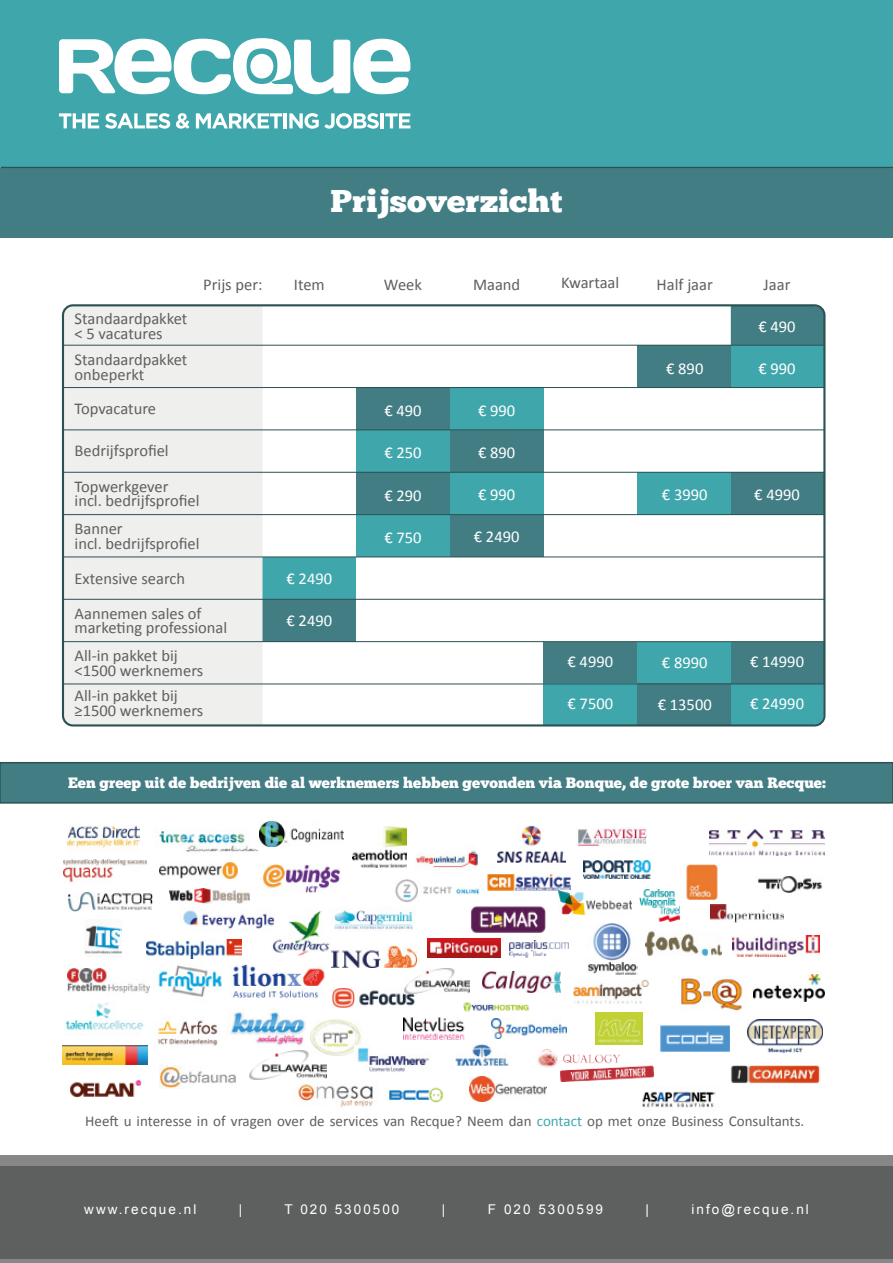
<style>
.page{position:relative;width:893px;height:1263px;background:#fff}
.page>*{position:absolute;margin:0;border:0;box-sizing:border-box;transform-origin:0 0}
.t1{font:31.5px "Chunk Five";color:#fff;scale:1.08 1}
.t2{font:16.5px/14.7px "Calibri";color:#606060}
.t3{font:16.5px "Calibri";color:#fff}
.t4{font:16.5px "Calibri";color:#5e5f5f}
.t5{font:15px "Calibri";color:#5e5f5f}
.t6{font:15px "Chunk Five";color:#fff}
.t7{font:13.5px "Arial";letter-spacing:.15em;color:#fff}
.s1{color:#3fa7ac}
</style>
<div class="page">
<div style="left:0;top:0;width:893px;height:169px;background:#3fa7ac"></div>
<div style="left:0;top:168px;width:893px;height:70px;background:#427d84"></div>
<div style="left:0;top:1160px;width:893px;height:103px;background:#5e5f5f"></div>
<div style="left:0;top:1155px;width:893px;height:11px;background:#878787"></div>
<hr style="left:1px;top:167px;width:892px;height:1px;background:#2a5253">
<hr style="left:0;top:1260px;width:893px;height:3px;background:#878787">
<svg style="left:59px;top:38px;width:351px;height:56px"></svg>
<svg style="left:59px;top:113px;width:40px;height:15px"></svg>
<svg style="left:105px;top:113px;width:65px;height:16px"></svg>
<svg style="left:176px;top:113px;width:14px;height:16px"></svg>
<svg style="left:196px;top:113px;width:86px;height:15px"></svg>
<hr style="left:284px;top:113px;width:3px;height:15px;background:#fff">
<svg style="left:289px;top:113px;width:90px;height:16px"></svg>
<hr style="left:380px;top:113px;width:4px;height:15px;background:#fff">
<svg style="left:385px;top:113px;width:25px;height:15px"></svg>
<div style="left:0;top:763px;width:893px;height:40px;background:#427d84"></div>
<div style="left:0;top:762px;width:893px;height:42px;border:2px solid #2a5253"></div>
<svg style="left:230px;top:305px;width:592px;height:422px"></svg>
<div style="left:731px;top:307px;width:93px;height:38px;background:#427d84"></div>
<div style="left:718px;top:345px;width:105px;height:43px;background:#3fa7ac"></div>
<div style="left:637px;top:345px;width:94px;height:43px;background:#427d84"></div>
<div style="left:721px;top:472px;width:102px;height:43px;background:#427d84"></div>
<div style="left:633px;top:642px;width:98px;height:42px;background:#3fa7ac"></div>
<div style="left:731px;top:685px;width:93px;height:40px;background:#3fa7ac"></div>
<div style="left:731px;top:642px;width:93px;height:42px;background:#427d84"></div>
<div style="left:543px;top:642px;width:94px;height:42px;background:#427d84"></div>
<div style="left:543px;top:683px;width:101px;height:42px;background:#3fa7ac"></div>
<div style="left:637px;top:684px;width:94px;height:41px;background:#427d84"></div>
<div style="left:262px;top:557px;width:94px;height:43px;background:#3fa7ac"></div>
<div style="left:444px;top:515px;width:99px;height:42px;background:#427d84"></div>
<div style="left:356px;top:472px;width:104px;height:43px;background:#427d84"></div>
<div style="left:444px;top:388px;width:99px;height:49px;background:#3fa7ac"></div>
<div style="left:356px;top:387px;width:94px;height:50px;background:#427d84"></div>
<div style="left:450px;top:472px;width:93px;height:43px;background:#3fa7ac"></div>
<div style="left:637px;top:472px;width:94px;height:43px;background:#3fa7ac"></div>
<div style="left:262px;top:599px;width:94px;height:43px;background:#427d84"></div>
<div style="left:63px;top:307px;width:199px;height:418px;background:#efefee"></div>
<div style="left:356px;top:515px;width:94px;height:42px;background:#3fa7ac"></div>
<div style="left:444px;top:430px;width:99px;height:42px;background:#427d84"></div>
<div style="left:356px;top:430px;width:94px;height:42px;background:#3fa7ac"></div>
<div style="left:62px;top:304px;width:763px;height:422px;border:2px solid #2a5253;border-radius:10px"></div>
<hr style="left:63px;top:345px;width:761px;height:1px;background:#2a5253">
<hr style="left:63px;top:387px;width:761px;height:1px;background:#2a5253">
<hr style="left:63px;top:429px;width:761px;height:1px;background:#2a5253">
<hr style="left:63px;top:472px;width:761px;height:1px;background:#2a5253">
<hr style="left:63px;top:514px;width:761px;height:1px;background:#2a5253">
<hr style="left:63px;top:557px;width:761px;height:1px;background:#2a5253">
<hr style="left:63px;top:599px;width:761px;height:1px;background:#2a5253">
<hr style="left:63px;top:641px;width:761px;height:1px;background:#2a5253">
<hr style="left:63px;top:684px;width:761px;height:1px;background:#2a5253">
<img style="left:66px;top:825px;width:73px;height:27px">
<img style="left:160px;top:863px;width:78px;height:15px">
<img style="left:64px;top:859px;width:83px;height:23px">
<img style="left:68px;top:892px;width:84px;height:20px">
<img style="left:85px;top:920px;width:36px;height:34px">
<img style="left:158px;top:958px;width:64px;height:39px">
<img style="left:170px;top:889px;width:80px;height:15px">
<img style="left:68px;top:968px;width:81px;height:25px">
<img style="left:262px;top:865px;width:78px;height:27px">
<img style="left:271px;top:911px;width:59px;height:45px">
<img style="left:183px;top:910px;width:94px;height:22px">
<img style="left:352px;top:826px;width:54px;height:41px">
<img style="left:332px;top:988px;width:83px;height:20px">
<img style="left:157px;top:1020px;width:61px;height:26px">
<img style="left:230px;top:1012px;width:76px;height:34px">
<img style="left:64px;top:1002px;width:80px;height:28px">
<img style="left:70px;top:1080px;width:72px;height:18px">
<img style="left:469px;top:906px;width:77px;height:27px">
<img style="left:747px;top:1019px;width:75px;height:33px">
<img style="left:660px;top:1025px;width:70px;height:27px">
<img style="left:680px;top:977px;width:63px;height:34px">
<img style="left:730px;top:1065px;width:91px;height:18px">
<img style="left:753px;top:974px;width:71px;height:28px">
<img style="left:298px;top:1084px;width:75px;height:23px">
<img style="left:250px;top:1051px;width:76px;height:29px">
<img style="left:642px;top:1086px;width:74px;height:22px">
<img style="left:645px;top:931px;width:76px;height:25px">
<img style="left:711px;top:904px;width:72px;height:18px">
<img style="left:403px;top:1017px;width:62px;height:22px">
<img style="left:310px;top:1020px;width:51px;height:35px">
<img style="left:577px;top:827px;width:69px;height:19px">
<img style="left:583px;top:860px;width:67px;height:18px">
<img style="left:487px;top:872px;width:84px;height:19px">
<img style="left:469px;top:1076px;width:78px;height:25px">
<img style="left:758px;top:876px;width:64px;height:16px">
<img style="left:395px;top:879px;width:84px;height:24px">
<img style="left:427px;top:938px;width:74px;height:20px">
<img style="left:482px;top:971px;width:78px;height:21px">
<img style="left:508px;top:940px;width:61px;height:17px">
<img style="left:558px;top:891px;width:73px;height:24px">
<img style="left:639px;top:890px;width:41px;height:32px">
<img style="left:415px;top:851px;width:64px;height:18px">
<img style="left:354px;top:1045px;width:75px;height:27px">
<img style="left:405px;top:969px;width:65px;height:24px">
<img style="left:573px;top:980px;width:76px;height:23px">
<img style="left:732px;top:936px;width:87px;height:21px">
<img style="left:159px;top:1065px;width:77px;height:23px">
<img style="left:686px;top:865px;width:33px;height:34px">
<img style="left:709px;top:830px;width:115px;height:26px">
<img style="left:159px;top:829px;width:100px;height:24px">
<img style="left:146px;top:939px;width:95px;height:19px">
<img style="left:232px;top:965px;width:93px;height:32px">
<img style="left:537px;top:1049px;width:116px;height:32px">
<img style="left:588px;top:923px;width:49px;height:51px">
<img style="left:63px;top:1046px;width:85px;height:18px">
<img style="left:389px;top:1087px;width:55px;height:16px">
<img style="left:456px;top:1044px;width:53px;height:22px">
<img style="left:595px;top:1012px;width:48px;height:32px">
<img style="left:463px;top:1002px;width:67px;height:10px">
<img style="left:259px;top:821px;width:84px;height:26px">
<img style="left:492px;top:1018px;width:74px;height:20px">
<img style="left:331px;top:946px;width:85px;height:22px">
<img style="left:334px;top:908px;width:82px;height:23px">
<img style="left:497px;top:826px;width:68px;height:36px">
<p class="t4" style="left:203px;top:274px;width:61px">Prijs per:</p>
<p class="t2" style="left:75px;top:311px;width:114px">Standaardpakket &lt; 5 vacatures</p>
<p class="t2" style="left:75px;top:353px;width:114px">Standaardpakket onbeperkt</p>
<p class="t2" style="left:75px;top:401px;width:83px">Topvacature</p>
<p class="t2" style="left:75px;top:432px;width:96px;line-height:35.8px">Bedrijfsprofiel<br>Topwerkgever</p>
<p class="t2" style="left:75px;top:487px;width:126px;line-height:27.3px">incl. bedrijfsprofiel<br>Banner</p>
<p class="t2" style="left:75px;top:526px;width:129px;line-height:35px">incl. bedrijfsprofiel<br>Extensive search<br>Aannemen sales of</p>
<p class="t2" style="left:75px;top:614px;width:154px;line-height:27.6px">marketing professional<br>All-in pakket bij</p>
<p class="t2" style="left:75px;top:657px;width:130px;line-height:25.3px">&lt;1500 werknemers<br>All-in pakket bij</p>
<p class="t2" style="left:75px;top:703px;width:130px">≥1500 werknemers</p>
<p class="t1" style="left:331px;top:182px;width:216px">Prijsoverzicht</p>
<p class="t4" style="left:294px;top:274px;width:32px">Item</p>
<p class="t3" style="left:286px;top:568px;width:47px">€ 2490</p>
<p class="t3" style="left:286px;top:610px;width:47px">€ 2490</p>
<p class="t4" style="left:384px;top:274px;width:40px">Week</p>
<p class="t3" style="left:384px;top:400px;width:39px">€ 490</p>
<p class="t3" style="left:384px;top:443px;width:39px">€ 250</p>
<p class="t3" style="left:384px;top:485px;width:39px">€ 290</p>
<p class="t3" style="left:384px;top:527px;width:39px">€ 750</p>
<p class="t4" style="left:473px;top:274px;width:49px">Maand</p>
<p class="t4" style="left:561px;top:272px;width:59px">Kwartaal</p>
<p class="t3" style="left:478px;top:400px;width:39px">€ 990</p>
<p class="t3" style="left:478px;top:442px;width:39px">€ 890</p>
<p class="t3" style="left:478px;top:484px;width:39px">€ 990</p>
<p class="t3" style="left:474px;top:526px;width:47px">€ 2490</p>
<p class="t3" style="left:567px;top:651px;width:47px">€ 4990</p>
<p class="t3" style="left:567px;top:693px;width:47px">€ 7500</p>
<p class="t4" style="left:656px;top:274px;width:58px">Half jaar</p>
<p class="t3" style="left:666px;top:358px;width:39px">€ 890</p>
<p class="t4" style="left:763px;top:274px;width:28px">Jaar</p>
<p class="t3" style="left:758px;top:316px;width:39px">€ 490</p>
<p class="t3" style="left:758px;top:358px;width:39px">€ 990</p>
<p class="t3" style="left:662px;top:484px;width:47px">€ 3990</p>
<p class="t3" style="left:754px;top:484px;width:47px">€ 4990</p>
<p class="t3" style="left:662px;top:652px;width:47px">€ 8990</p>
<p class="t3" style="left:658px;top:694px;width:55px">€ 13500</p>
<p class="t3" style="left:750px;top:651px;width:55px">€ 14990</p>
<p class="t3" style="left:750px;top:693px;width:55px">€ 24990</p>
<p class="t6" style="left:68px;top:773px;width:759px">Een greep uit de bedrijven die al werknemers hebben gevonden via Bonque, de grote broer van Recque:</p>
<p class="t5" style="left:85px;top:1111px;width:720px">Heeft u interesse in of vragen over de services van Recque? Neem dan <span class="s1">contact</span> op met onze Business Consultants.</p>
<p class="t7" style="left:84px;top:1201px;width:114px">www.recque.nl</p>
<p class="t7" style="left:239px;top:1201px;width:5px">|</p>
<p class="t7" style="left:285px;top:1201px;width:116px">T 020 5300500</p>
<p class="t7" style="left:442px;top:1201px;width:5px">|</p>
<p class="t7" style="left:488px;top:1201px;width:117px">F 020 5300599</p>
<p class="t7" style="left:645px;top:1201px;width:5px">|</p>
<p class="t7" style="left:691px;top:1201px;width:119px">info@recque.nl</p>
</div>
